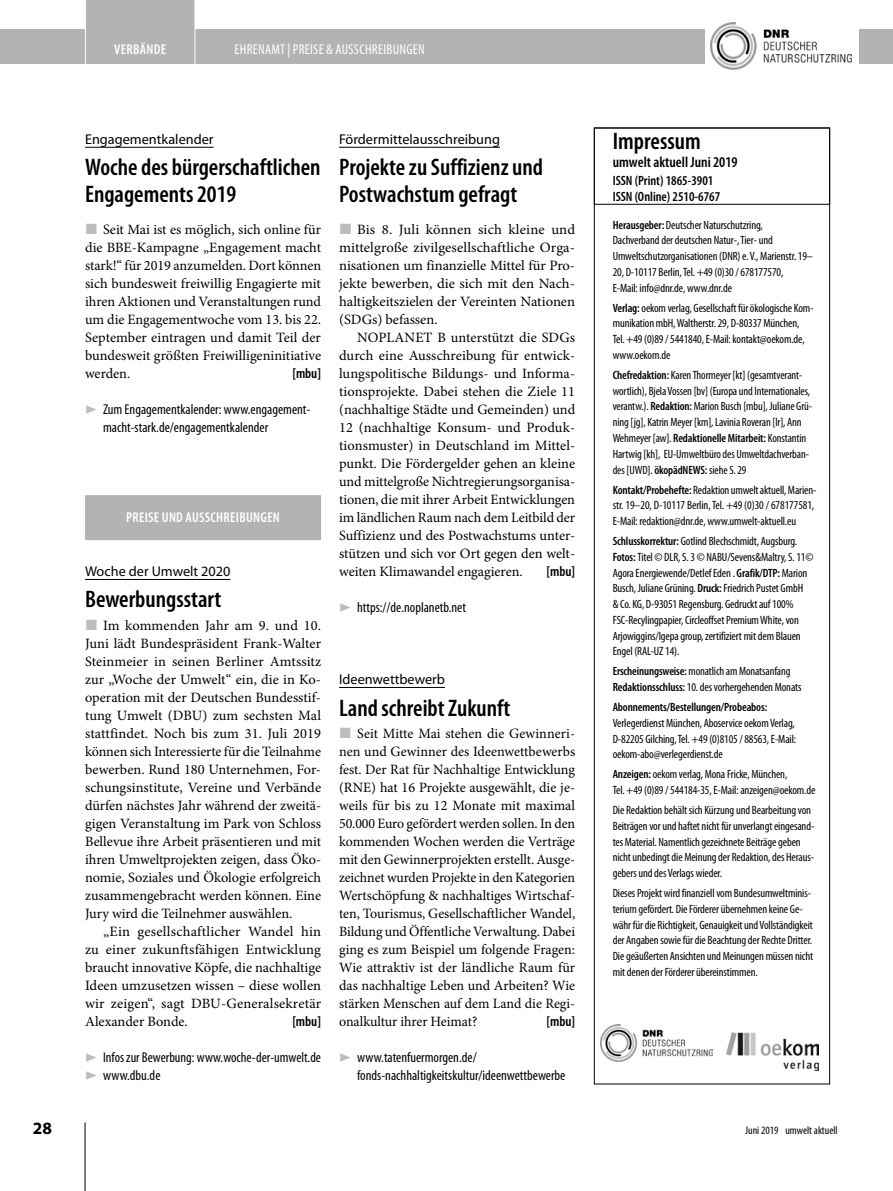
<style>
.page{position:relative;width:893px;height:1191px;background:#fff}
.page>*{position:absolute;margin:0;border:0;box-sizing:border-box;transform-origin:0 0}
.t1{font:600 condensed 24px/27px "Myriad Pro";color:#000}
.t2{font:700 17.25px "Myriad Pro";color:#000}
.t3{font:600 condensed 15px "Myriad Pro";color:#000}
.t4{font:14.25px/18px "Minion Pro";color:#000;text-align:justify}
.t5{font:condensed 14.25px/18px "Myriad Pro";color:#000}
.t6{font:14.25px "Myriad Pro";color:#000}
.t7{font:600 condensed 14.25px "Myriad Pro";letter-spacing:.02em;color:#fff}
.t8{font:condensed 14.25px "Myriad Pro";letter-spacing:.02em;color:#fff}
.t9{font:600 condensed 14.25px "Myriad Pro";color:#000}
.t10{font:600 condensed 13.5px/16.5px "Myriad Pro";color:#000}
.t11{font:condensed 12px/15.8px "Myriad Pro";letter-spacing:-.01em;color:#000}
.t12{font:600 condensed 12px "Myriad Pro";letter-spacing:-.01em;color:#000}
.t13{font:condensed 11.25px "Myriad Pro";color:#000}
.s1{font-weight:600}
.s2{color:#fff}
</style>
<div class="page">
<hr style="left:85px;top:1122px;width:1px;height:69px;background:#000">
<div style="left:0;top:30px;width:750px;height:34px;background:#b1b3b4"></div>
<div style="left:829px;top:30px;width:64px;height:34px;background:#b1b3b4"></div>
<div style="left:706px;top:23px;width:153px;height:51px;background:#fff"></div>
<img style="left:710px;top:23px;width:142px;height:46px">
<div style="left:86px;top:0;width:109px;height:64px;background:#b1b3b4"></div>
<hr style="left:85px;top:0;width:1px;height:72px;background:#fff">
<hr style="left:195px;top:0;width:1px;height:72px;background:#fff">
<hr style="left:85px;top:147px;width:129px;height:1px;background:#000">
<div style="left:85px;top:495px;width:236px;height:45px;background:#b1b3b4"></div>
<hr style="left:85px;top:579px;width:146px;height:1px;background:#000">
<hr style="left:339px;top:147px;width:161px;height:1px;background:#000">
<hr style="left:339px;top:687px;width:106px;height:1px;background:#000">
<div style="left:594px;top:128px;width:236px;height:77px;border:1px solid #000"></div>
<img style="left:600px;top:1024px;width:113px;height:37px">
<img style="left:726px;top:1032px;width:92px;height:38px">
<p class="t7" style="left:114px;top:40px;width:53px">VERBÄNDE</p>
<p class="t8" style="left:235px;top:41px;width:192px">EHRENAMT | PREISE &amp; AUSSCHREIBUNGEN</p>
<p class="t6" style="left:85px;top:130px;width:130px">Engagementkalender</p>
<h1 class="t1" style="left:85px;top:153px;width:237px">Woche des bürgerschaftlichen<br>Engagements 2019</h1>
<p class="t4" style="left:85px;top:221px;width:238px;text-indent:18px">Seit Mai ist es möglich, sich online für die BBE-Kampagne „Engagement macht stark!“ für 2019 anzumelden. Dort können sich bundesweit freiwillig Engagierte mit ihren Aktionen und Veranstaltungen rund um die Engagementwoche vom 13. bis 22.<br>September eintragen und damit Teil der bundesweit größten Freiwilligeninitiative werden.</p>
<p class="t9" style="left:292px;top:364px;width:30px">[mbu]</p>
<p class="t5" style="left:103px;top:400px;width:209px">Zum Engagementkalender: www.engagement&shy;macht-stark.de/engagementkalender</p>
<p class="t7" style="left:126px;top:508px;width:155px">PREISE UND AUSSCHREIBUNGEN</p>
<p class="t6" style="left:85px;top:562px;width:147px">Woche der Umwelt 2020</p>
<h1 class="t1" style="left:85px;top:585px;width:138px">Bewerbungsstart</h1>
<p class="t4" style="left:85px;top:617px;width:238px;text-indent:18px">Im kommenden Jahr am 9. und 10.<br>Juni lädt Bundespräsident Frank-Walter Steinmeier in seinen Berliner Amtssitz zur „Woche der Umwelt“ ein, die in Ko&shy;operation mit der Deutschen Bundesstif&shy;tung Umwelt (DBU) zum sechsten Mal stattfindet. Noch bis zum 31. Juli 2019 können sich Interessierte für die Teilnahme bewerben. Rund 180 Unternehmen, For&shy;schungsinstitute, Vereine und Verbände dürfen nächstes Jahr während der zweitä&shy;gigen Veranstaltung im Park von Schloss Bellevue ihre Arbeit präsentieren und mit ihren Umweltprojekten zeigen, dass Öko&shy;nomie, Soziales und Ökologie erfolgreich zusammengebracht werden können. Eine Jury wird die Teilnehmer auswählen.</p>
<p class="t4" style="left:85px;top:923px;width:238px;text-indent:18px">„Ein gesellschaftlicher Wandel hin zu einer zukunftsfähigen Entwicklung braucht innovative Köpfe, die nachhaltige Ideen umzusetzen wissen – diese wollen wir zeigen“, sagt DBU-Generalsekretär Alexander Bonde.</p>
<p class="t9" style="left:292px;top:1012px;width:30px">[mbu]</p>
<p class="t5" style="left:103px;top:1048px;width:220px">Infos zur Bewerbung: www.woche-der-umwelt.de www.dbu.de</p>
<p class="t6" style="left:339px;top:130px;width:162px">Fördermittelausschreibung</p>
<h1 class="t1" style="left:339px;top:153px;width:206px">Projekte zu Suffizienz und<br>Postwachstum gefragt</h1>
<p class="t4" style="left:339px;top:221px;width:238px;text-indent:18px">Bis 8. Juli können sich kleine und mittelgroße zivilgesellschaftliche Orga&shy;nisationen um finanzielle Mittel für Pro&shy;jekte bewerben, die sich mit den Nach&shy;haltigkeitszielen der Vereinten Nationen (SDGs) befassen.</p>
<p class="t4" style="left:339px;top:329px;width:238px;text-indent:18px">NOPLANET B unterstützt die SDGs durch eine Ausschreibung für entwick&shy;lungspolitische Bildungs- und Informa&shy;tionsprojekte. Dabei stehen die Ziele 11 (nachhaltige Städte und Gemeinden) und 12 (nachhaltige Konsum- und Produk&shy;tionsmuster) in Deutschland im Mittel&shy;punkt. Die Fördergelder gehen an kleine und mittelgroße Nichtregierungsorganisa&shy;tionen, die mit ihrer Arbeit Entwicklungen im ländlichen Raum nach dem Leitbild der Suffizienz und des Postwachstums unter&shy;stützen und sich vor Ort gegen den welt&shy;weiten Klimawandel engagieren.</p>
<p class="t9" style="left:546px;top:562px;width:30px">[mbu]</p>
<p class="t5" style="left:357px;top:598px;width:110px">https://de.noplanetb.net</p>
<p class="t6" style="left:339px;top:670px;width:107px">Ideenwettbewerb</p>
<h1 class="t1" style="left:339px;top:693px;width:173px">Land schreibt Zukunft</h1>
<p class="t4" style="left:339px;top:725px;width:238px;text-indent:18px">Seit Mitte Mai stehen die Gewinneri&shy;nen und Gewinner des Ideenwettbewerbs fest. Der Rat für Nachhaltige Entwicklung (RNE) hat 16 Projekte ausgewählt, die je&shy;weils für bis zu 12 Monate mit maximal 50.000 Euro gefördert werden sollen. In den kommenden Wochen werden die Verträge mit den Gewinnerprojekten erstellt. Ausge&shy;zeichnet wurden Projekte in den Kategorien Wertschöpfung &amp; nachhaltiges Wirtschaf&shy;ten, Tourismus, Gesellschaftlicher Wandel, Bildung und Öffentliche Verwaltung. Dabei ging es zum Beispiel um folgende Fragen:<br>Wie attraktiv ist der ländliche Raum für das nachhaltige Leben und Arbeiten? Wie stärken Menschen auf dem Land die Regi&shy;onalkultur ihrer Heimat?</p>
<p class="t9" style="left:546px;top:1012px;width:30px">[mbu]</p>
<p class="t5" style="left:357px;top:1048px;width:210px">www.tatenfuermorgen.de/ fonds-nachhaltigkeitskultur/ideenwettbewerbe</p>
<h1 class="t1" style="left:613px;top:127px;width:90px">Impressum</h1>
<p class="t3" style="left:613px;top:153px;width:126px">umwelt aktuell Juni 2019</p>
<p class="t10" style="left:613px;top:172px;width:109px">ISSN (Print) 1865-3901<br>ISSN (Online) 2510-6767</p>
<p class="t11" style="left:613px;top:217px;width:202px"><span class="s1">Herausgeber:</span> Deutscher Naturschutzring,<br>Dachverband der deutschen Natur-, Tier- und Umweltschutzorganisationen (DNR) e.V., Marienstr. 19– 20, D‑10117 Berlin, Tel. +49 (0)30 / 678177570,<br>E-‑Mail: info@dnr.de, www.dnr.de</p>
<p class="t11" style="left:613px;top:300px;width:202px"><span class="s1">Verlag:</span> oekom verlag, Gesellschaft für ökologische Kom&shy;munikation mbH, Waltherstr. 29, D-80337 München, Tel. +49 (0)89 / 5441840, E‑Mail: kontakt@oekom.de, www.oekom.de</p>
<p class="t11" style="left:613px;top:367px;width:201px"><span class="s1">Chefredaktion:</span> Karen Thormeyer [kt] (gesamtverant&shy;wortlich), Bjela Vossen [bv] (Europa und Internationales, verantw.). <span class="s1">Redaktion:</span> Marion Busch [mbu], Juliane Grü&shy;ning [jg], Katrin Meyer [km], Lavinia Roveran [lr], Ann Wehmeyer [aw]. <span class="s1">Redaktionelle Mitarbeit:</span> Konstantin Hartwig [kh], EU‑Umweltbüro des Umweltdachverban&shy;des [UWD]. <span class="s1">ökopädNEWS:</span> siehe S. 29</p>
<p class="t11" style="left:613px;top:481px;width:205px;text-align:justify"><span class="s1">Kontakt/Probehefte:</span> Redaktion umwelt aktuell, Marien&shy;str. 19–20, D‑10117 Berlin, Tel. +49 (0)30 / 678177581,<span class="s2">.<br></span>E‑Mail: redaktion@dnr.de, www.umwelt-aktuell.eu</p>
<p class="t11" style="left:613px;top:533px;width:202px"><span class="s1">Schlusskorrektur:</span> Gotlind Blechschmidt, Augsburg.<br><span class="s1">Fotos:</span> Titel © DLR, S. 3 © NABU/Sevens&amp;Maltry, S. 11© Agora Energiewende/Detlef Eden . <span class="s1">Grafik/DTP:</span> Marion Busch, Juliane Grüning. <span class="s1">Druck:</span> Friedrich Pustet GmbH<br>&amp; Co. KG, D‑93051 Regensburg. Gedruckt auf 100% FSC-Recylingpapier, Circleoffset Premium White, von Arjowiggins/Igepa group, zertifiziert mit dem Blauen Engel (RAL-UZ 14).</p>
<p class="t11" style="left:613px;top:663px;width:190px"><span class="s1">Erscheinungsweise:</span> monatlich am Monatsanfang<br><span class="s1">Redaktionsschluss:</span> 10. des vorhergehenden Monats</p>
<p class="t12" style="left:613px;top:699px;width:156px">Abonnements/Bestellungen/Probeabos:</p>
<p class="t11" style="left:613px;top:715px;width:185px;text-align:justify">Verlegerdienst München, Aboservice oekom Verlag, D-82205 Gilching, Tel. +49 (0)8105 / 88563, E-Mail: oekom-abo@verlegerdienst.de</p>
<p class="t11" style="left:613px;top:766px;width:204px"><span class="s1">Anzeigen:</span> oekom verlag, Mona Fricke, München,<br>Tel. +49 (0)89 / 544184-35, E-Mail: anzeigen@oekom.de</p>
<p class="t11" style="left:613px;top:802px;width:203px">Die Redaktion behält sich Kürzung und Bearbeitung von Beiträgen vor und haftet nicht für unverlangt eingesand&shy;tes Material. Namentlich gezeichnete Beiträge geben nicht unbedingt die Meinung der Redaktion, des Heraus&shy;gebers und des Verlags wieder.</p>
<p class="t11" style="left:613px;top:885px;width:202px">Dieses Projekt wird finanziell vom Bundesumweltminis&shy;terium gefördert. Die Förderer übernehmen keine Ge&shy;währ für die Richtigkeit, Genauigkeit und Vollständigkeit der Angaben sowie für die Beachtung der Rechte Dritter.<br>Die geäußerten Ansichten und Meinungen müssen nicht mit denen der Förderer übereinstimmen.</p>
<p class="t2" style="left:33px;top:1117px;width:21px">28</p>
<p class="t13" style="left:745px;top:1123px;width:94px">Juni 2019 umwelt aktuell</p>
</div>
